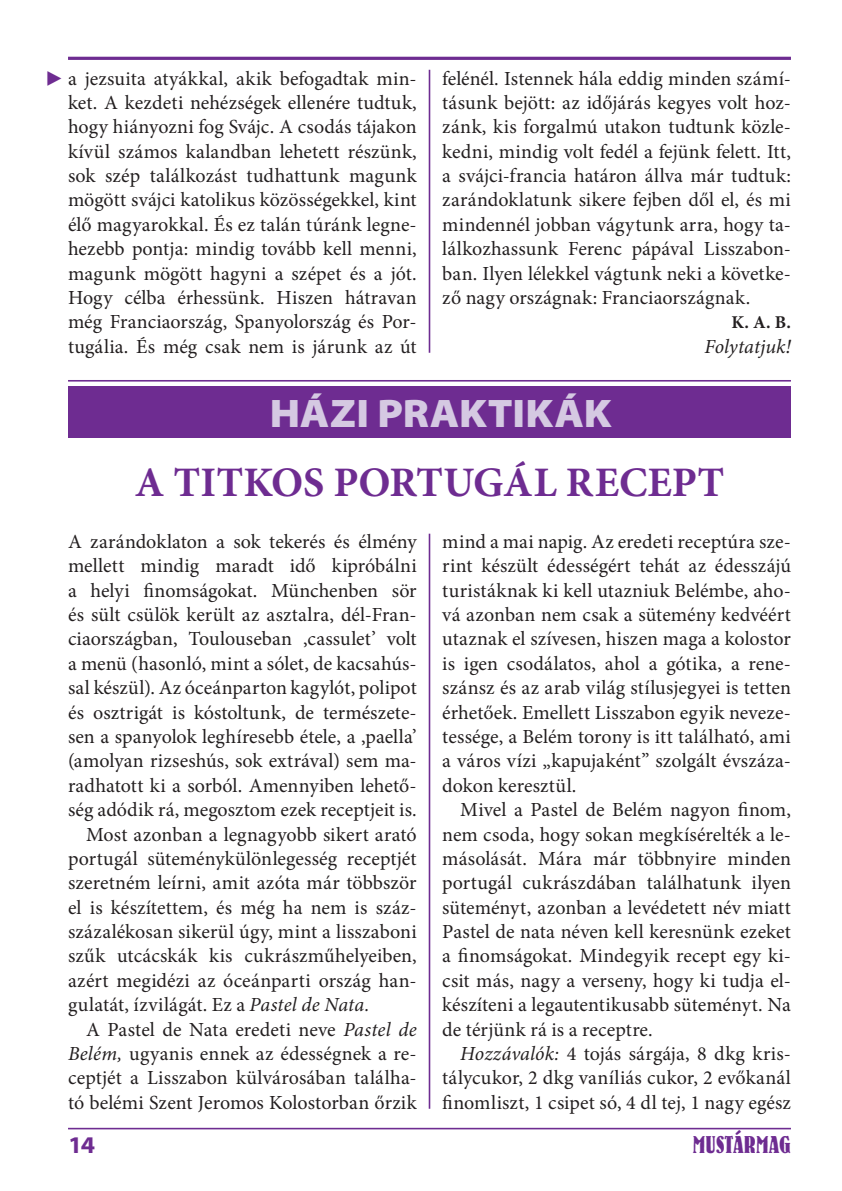
<style>
.page{position:relative;width:842px;height:1191px;background:#fff}
.page>*{position:absolute;margin:0;border:0;box-sizing:border-box;transform-origin:0 0}
.a_cikkek_címe{font:700 42px "Minion Pro";color:#6e2c91}
.t1{font:900 semi-expanded 40px "Myriad Pro";letter-spacing:.01em;color:#d5c9e2}
.t2{font:24px "H Bernhard Condensed Bold";letter-spacing:.005em;color:#6e2c91}
.t3{font:700 semi-expanded 24px "Myriad Pro";color:#6e2c91}
.kenyér{font:20px/24.4px "Minion Pro";letter-spacing:.005em;color:#231f20;text-align:justify}
.kenyér-2{font:italic 20px "Minion Pro";color:#231f20}
.kenyér-3{font:700 18px "Minion Pro";color:#231f20}
.s1{font-family:"Scala Pro";color:#6e2c91}
.s2{font-style:italic}
</style>
<div class="page">
<hr style="left:68px;top:1127px;width:723px;height:2px;background:#6e2c91">
<hr style="left:429px;top:533px;width:1px;height:575px;background:#6e2c91">
<hr style="left:68px;top:380px;width:723px;height:1px;background:#6e2c91">
<div style="left:68px;top:386px;width:723px;height:51px;background:#6e2c91"></div>
<hr style="left:68px;top:57px;width:723px;height:3px;background:#6e2c91">
<hr style="left:429px;top:70px;width:1px;height:283px;background:#6e2c91">
<p class="kenyér" style="left:68px;top:66px;width:350px;text-indent:-24px"><span class="s1">▶</span> a jezsuita atyákkal, akik befogadtak min&shy;ket. A kezdeti nehézségek ellenére tudtuk, hogy hiányozni fog Svájc. A csodás tájakon kívül számos kalandban lehetett részünk, sok szép találkozást tudhattunk magunk mögött svájci katolikus közösségekkel, kint élő magyarokkal. És ez talán túránk legne&shy;hezebb pontja: mindig tovább kell menni, magunk mögött hagyni a szépet és a jót.<br>Hogy célba érhessünk. Hiszen hátravan még Franciaország, Spanyolország és Por&shy;tugália. És még csak nem is járunk az út</p>
<p class="kenyér" style="left:442px;top:66px;width:350px">felénél. Istennek hála eddig minden számí&shy;tásunk bejött: az időjárás kegyes volt hoz&shy;zánk, kis forgalmú utakon tudtunk közle&shy;kedni, mindig volt fedél a fejünk felett. Itt, a svájci-francia határon állva már tudtuk: zarándoklatunk sikere fejben dől el, és mi mindennél jobban vágytunk arra, hogy ta&shy;lálkozhassunk Ferenc pápával Lisszabon&shy;ban. Ilyen lélekkel vágtunk neki a követke&shy;ző nagy országnak: Franciaországnak.</p>
<p class="kenyér-3" style="left:731px;top:310px;width:61px">K. A. B.</p>
<p class="kenyér-2" style="left:704px;top:333px;width:88px">Folytatjuk!</p>
<p class="t1" style="left:270px;top:386px;width:343px">HÁZI PRAKTIKÁK</p>
<p class="a_cikkek_címe" style="left:135px;top:452px;width:591px">A TITKOS PORTUGÁL RECEPT</p>
<p class="kenyér" style="left:68px;top:529px;width:350px">A zarándoklaton a sok tekerés és élmény mellett mindig maradt idő kipróbálni a helyi finomságokat. Münchenben sör és sült csülök került az asztalra, dél-Fran&shy;ciaországban, Toulouseban ,cassulet’ volt a menü (hasonló, mint a sólet, de kacsahús&shy;sal készül). Az óceánparton kagylót, polipot és osztrigát is kóstoltunk, de természete&shy;sen a spanyolok leghíresebb étele, a ,paella’ (amolyan rizseshús, sok extrával) sem ma&shy;radhatott ki a sorból. Amennyiben lehető&shy;ség adódik rá, megosztom ezek receptjeit is.</p>
<p class="kenyér" style="left:68px;top:822px;width:350px;text-indent:18px">Most azonban a legnagyobb sikert arató portugál süteménykülönlegesség receptjét szeretném leírni, amit azóta már többször el is készítettem, és még ha nem is száz&shy;százalékosan sikerül úgy, mint a lisszaboni szűk utcácskák kis cukrászműhelyeiben, azért megidézi az óceánparti ország han&shy;gulatát, ízvilágát. Ez a <span class="s2">Pastel de Nata.</span></p>
<p class="kenyér" style="left:68px;top:1017px;width:350px;text-indent:18px">A Pastel de Nata eredeti neve <span class="s2">Pastel de Belém,</span> ugyanis ennek az édességnek a re&shy;ceptjét a Lisszabon külvárosában találha&shy;tó belémi Szent Jeromos Kolostorban őrzik</p>
<p class="kenyér" style="left:442px;top:529px;width:350px">mind a mai napig. Az eredeti receptúra sze&shy;rint készült édességért tehát az édesszájú turistáknak ki kell utazniuk Belémbe, aho&shy;vá azonban nem csak a sütemény kedvéért utaznak el szívesen, hiszen maga a kolostor is igen csodálatos, ahol a gótika, a rene&shy;szánsz és az arab világ stílusjegyei is tetten érhetőek. Emellett Lisszabon egyik neveze&shy;tessége, a Belém torony is itt található, ami a város vízi „kapujaként” szolgált évszáza&shy;dokon keresztül.</p>
<p class="kenyér" style="left:442px;top:797px;width:350px;text-indent:18px">Mivel a Pastel de Belém nagyon finom, nem csoda, hogy sokan megkísérelték a le&shy;másolását. Mára már többnyire minden portugál cukrászdában találhatunk ilyen süteményt, azonban a levédetett név miatt Pastel de nata néven kell keresnünk ezeket a finomságokat. Mindegyik recept egy ki&shy;csit más, nagy a verseny, hogy ki tudja el&shy;készíteni a legautentikusabb süteményt. Na de térjünk rá is a receptre.</p>
<p class="kenyér" style="left:442px;top:1041px;width:350px;text-indent:18px"><span class="s2">Hozzávalók:</span> 4 tojás sárgája, 8 dkg kris&shy;tálycukor, 2 dkg vaníliás cukor, 2 evőkanál finomliszt, 1 csipet só, 4 dl tej, 1 nagy egész</p>
<p class="t3" style="left:68px;top:1128px;width:29px">14</p>
<p class="t2" style="left:693px;top:1127px;width:100px">MUSTÁRMAG</p>
</div>
